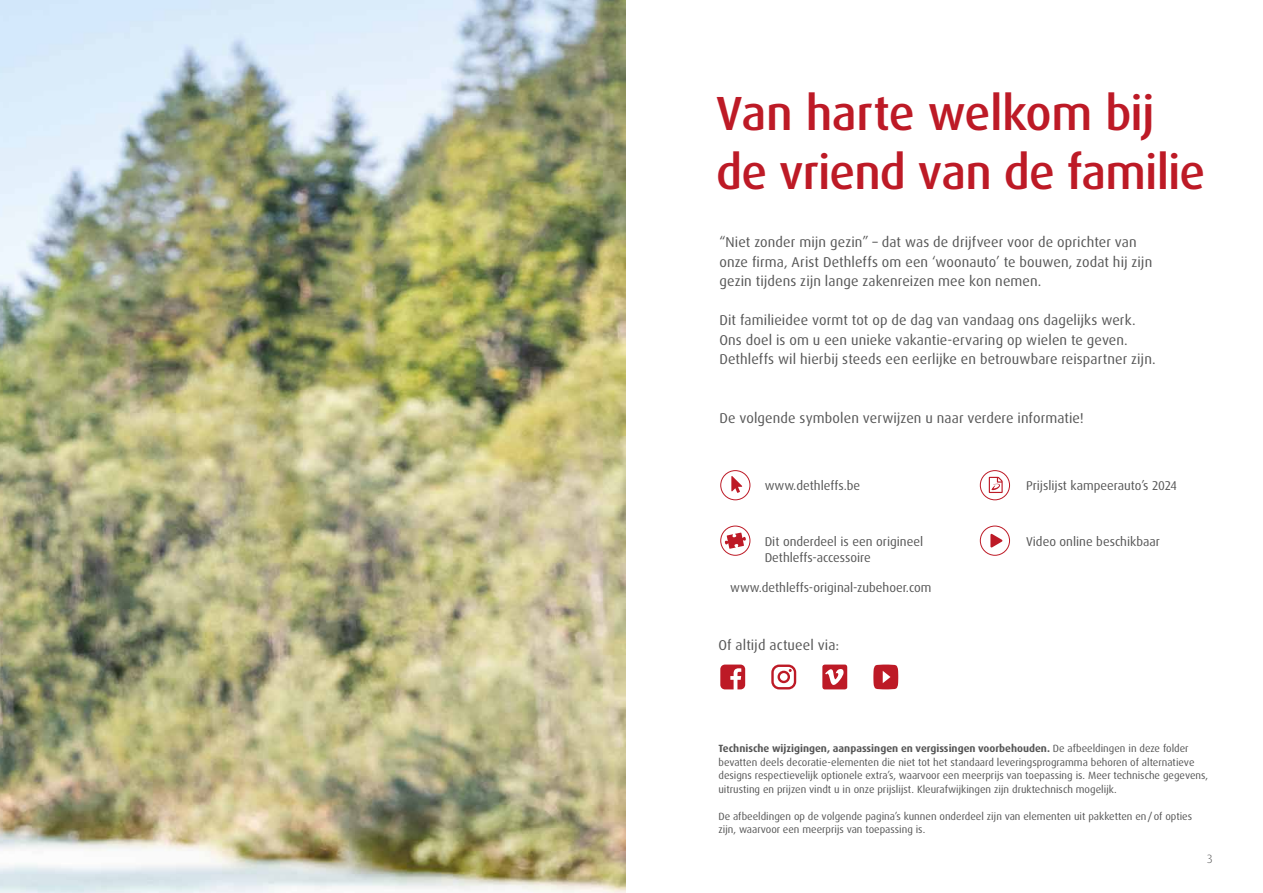
<style>
.page{position:relative;width:1263px;height:893px;background:#fff}
.page>*{position:absolute;margin:0;border:0;box-sizing:border-box;transform-origin:0 0}
.t1{font:500 48px/58.5px "Dax Pro";letter-spacing:-.02em;color:#bd1a26}
.t2{font:14.25px/19.5px "Dax OT";letter-spacing:.01em;color:#565656}
.t3{font:12.75px/16.5px "Dax OT";color:#565656}
.t4{font:300 12px "Dax OT";color:#565656}
.t5{font:10.5px/13.5px "Dax OT";color:#565656}
.s1{font-weight:700}
</style>
<div class="page">
<img style="left:0;top:0;width:625px;height:893px">
<div style="left:720px;top:526px;width:30px;height:30px;border:1px solid #bd1a26;border-radius:50%"></div>
<svg style="left:725px;top:533px;width:21px;height:16px"></svg>
<svg style="left:731px;top:476px;width:11px;height:17px"></svg>
<div style="left:720px;top:470px;width:30px;height:30px;border:1px solid #bd1a26;border-radius:50%"></div>
<div style="left:771px;top:665px;width:25px;height:24px;border:2px solid #bd1a26;border-radius:7px"></div>
<div style="left:777px;top:671px;width:13px;height:12px;border:2px solid #bd1a26;border-radius:50%"></div>
<svg style="left:720px;top:665px;width:25px;height:24px"></svg>
<svg style="left:822px;top:665px;width:25px;height:24px"></svg>
<svg style="left:873px;top:665px;width:25px;height:24px"></svg>
<div style="left:980px;top:526px;width:30px;height:30px;border:1px solid #bd1a26;border-radius:50%"></div>
<svg style="left:990px;top:534px;width:12px;height:13px"></svg>
<svg style="left:989px;top:477px;width:14px;height:16px"></svg>
<div style="left:980px;top:470px;width:30px;height:30px;border:1px solid #bd1a26;border-radius:50%"></div>
<h1 class="t1" style="left:716px;top:85px;width:490px">Van harte welkom bij de vriend van de familie</h1>
<h2 class="t2" style="left:719px;top:233px;width:434px">“Niet zonder mijn gezin” – dat was de drijfveer voor de oprichter van onze firma, Arist Dethleffs om een ‘woonauto’ te bouwen, zodat hij zijn gezin tijdens zijn lange zakenreizen mee kon nemen.</h2>
<h2 class="t2" style="left:719px;top:311px;width:438px">Dit familieidee vormt tot op de dag van vandaag ons dagelijks werk.<br>Ons doel is om u een unieke vakantie-ervaring op wielen te geven.<br>Dethleffs wil hierbij steeds een eerlijke en betrouwbare reispartner zijn.</h2>
<h2 class="t2" style="left:719px;top:408px;width:366px">De volgende symbolen verwijzen u naar verdere informatie!</h2>
<p class="t3" style="left:765px;top:478px;width:97px">www.dethleffs.be</p>
<p class="t3" style="left:765px;top:533px;width:160px">Dit onderdeel is een origineel<br>Dethleffs-accessoire</p>
<p class="t3" style="left:730px;top:579px;width:203px">www.dethleffs-original-zubehoer.com</p>
<h2 class="t2" style="left:718px;top:635px;width:122px">Of altijd actueel via:</h2>
<p class="t3" style="left:1026px;top:478px;width:152px">Prijslijst kampeerauto’s 2024</p>
<p class="t3" style="left:1026px;top:533px;width:135px">Video online beschikbaar</p>
<p class="t5" style="left:718px;top:742px;width:491px"><span class="s1">Technische wijzigingen, aanpassingen en vergissingen voorbehouden.</span> De afbeeldingen in deze folder bevatten deels decoratie-elementen die niet tot het standaard leveringsprogramma behoren of alternatieve designs respectievelijk optionele extra’s, waarvoor een meerprijs van toepassing is. Meer technische gegevens, uitrusting en prijzen vindt u in onze prijslijst. Kleurafwijkingen zijn druktechnisch mogelijk.</p>
<p class="t5" style="left:718px;top:810px;width:475px">De afbeeldingen op de volgende pagina’s kunnen onderdeel zijn van elementen uit pakketten en/of opties zijn, waarvoor een meerprijs van toepassing is.</p>
<p class="t4" style="left:1207px;top:851px;width:7px">3</p>
</div>
